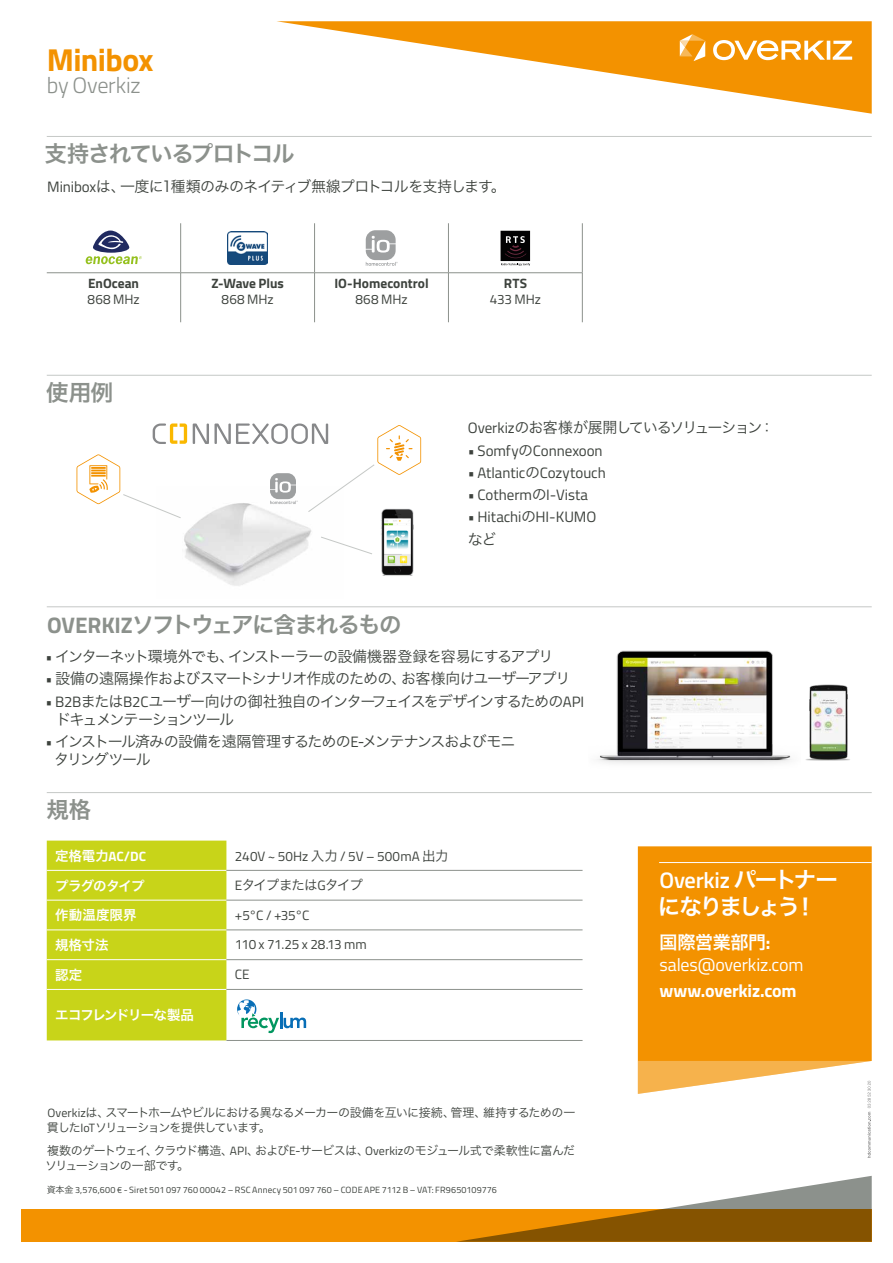
<style>
.page{position:relative;width:893px;height:1263px;background:#fff}
.page>*{position:absolute;margin:0;border:0;box-sizing:border-box;transform-origin:0 0}
.t1{font:700 31.8px "Titillium Web";letter-spacing:-.02em;color:#f39200}
.t2{font:22.5px "Hira Kaku Pro W6";letter-spacing:-.065em;color:#8c918c}
.t3{font:600 22.5px "Titillium Web";letter-spacing:-.01em;color:#fff}
.t4{font:22.5px "Hira Kaku Pro W6";letter-spacing:-.13em;color:#fff}
.t5{font:300 22.35px "Titillium Web";letter-spacing:-.015em;color:#8c918c}
.t6{font:18px "Titillium Web";letter-spacing:-.015em;color:#fff}
.t7{font:700 18px "Titillium Web";letter-spacing:-.01em;color:#fff}
.t8{font:18px "Hira Kaku Pro W6";letter-spacing:-.02em;color:#fff}
.t9{font:15px/18px "Hira Kaku Pro W3";letter-spacing:-.07em;color:#3d423d}
.t10{font:15px "Titillium Web";letter-spacing:-.005em;color:#3d423d}
.t11{font:13.5px "Titillium Web";color:#3d423d}
.t12{font:700 13.5px "Titillium Web";color:#3d423d}
.t13{font:13.5px "Hira Kaku Pro W6";letter-spacing:-.045em;color:#fff}
.t14{font:13.5px "Titillium Web";letter-spacing:-.03em;color:#3d423d}
.t15{font:13.5px "Hira Kaku Pro W3";letter-spacing:-.095em;color:#3d423d}
.t16{font:13.5px "Hira Kaku Pro W6";letter-spacing:-.075em;color:#fff}
.t17{font:700 13.5px "Titillium Web";color:#fff}
.t18{font:12px/15px "Hira Kaku Pro W3";letter-spacing:-.065em;color:#3d423d}
.t19{font:9px "Titillium Web";letter-spacing:.015em;color:#3d423d}
.s1{font-family:"Titillium Web"}
.s2{font-family:"Hira Kaku Pro W3"}
.s3{font-family:"Titillium Web";font-weight:700}
.s4{font-family:"Hira Kaku Pro W6";font-weight:400}
</style>
<div class="page">
<img style="left:184px;top:513px;width:128px;height:73px">
<hr style="left:47px;top:136px;width:825px;height:1px;background:#c5c8c6">
<hr style="left:47px;top:375px;width:825px;height:1px;background:#c5c8c6">
<hr style="left:47px;top:606px;width:825px;height:1px;background:#c5c8c6">
<hr style="left:47px;top:792px;width:825px;height:1px;background:#c5c8c6">
<div style="left:47px;top:840px;width:179px;height:200px;background:#c8d419"></div>
<hr style="left:47px;top:870px;width:179px;height:1px;background:#fff">
<hr style="left:47px;top:900px;width:179px;height:1px;background:#fff">
<hr style="left:47px;top:929px;width:179px;height:1px;background:#fff">
<hr style="left:47px;top:959px;width:179px;height:1px;background:#fff">
<hr style="left:47px;top:989px;width:179px;height:1px;background:#fff">
<hr style="left:226px;top:870px;width:357px;height:1px;background:#8c918c">
<hr style="left:226px;top:900px;width:357px;height:1px;background:#8c918c">
<hr style="left:226px;top:930px;width:357px;height:1px;background:#8c918c">
<hr style="left:226px;top:959px;width:357px;height:1px;background:#8c918c">
<hr style="left:226px;top:989px;width:357px;height:1px;background:#8c918c">
<hr style="left:226px;top:1040px;width:357px;height:1px;background:#8c918c">
<div style="left:638px;top:846px;width:234px;height:215px;background:#f39200"></div>
<div style="left:21px;top:1209px;width:851px;height:33px;background:#f39200"></div>
<svg style="left:457px;top:1176px;width:415px;height:66px"></svg>
<hr style="left:659px;top:862px;width:213px;height:1px;background:#fff">
<svg style="left:237px;top:999px;width:69px;height:34px"></svg>
<svg style="left:277px;top:21px;width:595px;height:93px"></svg>
<svg style="left:680px;top:34px;width:25px;height:27px"></svg>
<svg style="left:713px;top:40px;width:139px;height:20px"></svg>
<hr style="left:180px;top:223px;width:1px;height:50px;background:#8c918c">
<hr style="left:314px;top:223px;width:1px;height:50px;background:#8c918c">
<hr style="left:448px;top:223px;width:1px;height:50px;background:#8c918c">
<hr style="left:582px;top:223px;width:1px;height:50px;background:#8c918c">
<hr style="left:47px;top:272px;width:134px;height:1px;background:#8c918c">
<hr style="left:181px;top:272px;width:134px;height:1px;background:#8c918c">
<hr style="left:180px;top:273px;width:1px;height:49px;background:#8c918c">
<hr style="left:315px;top:272px;width:133px;height:1px;background:#8c918c">
<hr style="left:314px;top:273px;width:1px;height:49px;background:#8c918c">
<hr style="left:448px;top:272px;width:135px;height:1px;background:#8c918c">
<hr style="left:448px;top:273px;width:1px;height:49px;background:#8c918c">
<hr style="left:582px;top:273px;width:1px;height:49px;background:#8c918c">
<svg style="left:86px;top:231px;width:56px;height:33px"></svg>
<img style="left:227px;top:232px;width:41px;height:32px">
<svg style="left:366px;top:230px;width:32px;height:36px"></svg>
<div style="left:501px;top:231px;width:29px;height:30px;background:#020203"></div>
<svg style="left:501px;top:236px;width:29px;height:30px"></svg>
<svg style="left:638px;top:1061px;width:233px;height:97px"></svg>
<img style="left:597px;top:650px;width:194px;height:114px">
<img style="left:806px;top:684px;width:44px;height:77px">
<svg style="left:153px;top:423px;width:34px;height:21px"></svg>
<svg style="left:77px;top:454px;width:104px;height:64px"></svg>
<svg style="left:321px;top:536px;width:51px;height:19px"></svg>
<svg style="left:193px;top:423px;width:228px;height:90px"></svg>
<img style="left:377px;top:505px;width:39px;height:71px">
<h1 class="t1" style="left:47px;top:35px;width:108px">Minibox</h1>
<h3 class="t5" style="left:47px;top:69px;width:95px">by Overkiz</h3>
<h2 class="t2" style="left:45px;top:133px;width:252px">支持されているプロトコル</h2>
<p class="t9" style="left:47px;top:176px;width:460px"><span class="s1">Minibox</span>は、一度に1種類のみのネイティブ無線プロトコルを支持します。</p>
<p class="t12" style="left:88px;top:273px;width:53px">EnOcean</p>
<p class="t11" style="left:88px;top:290px;width:54px">868 MHz</p>
<h2 class="t2" style="left:46px;top:372px;width:69px">使用例</h2>
<p class="t12" style="left:211px;top:273px;width:74px">Z-Wave Plus</p>
<p class="t11" style="left:222px;top:290px;width:54px">868 MHz</p>
<p class="t12" style="left:334px;top:273px;width:96px">IO-Homecontrol</p>
<p class="t11" style="left:355px;top:290px;width:54px">868 MHz</p>
<p class="t12" style="left:504px;top:273px;width:25px">RTS</p>
<p class="t11" style="left:490px;top:290px;width:53px">433 MHz</p>
<p class="t9" style="left:468px;top:418px;width:308px"><span class="s1">Overkiz</span>のお客様が展開しているソリューション：</p>
<p class="t10" style="left:468px;top:439px;width:136px">• Somfy<span class="s2">の</span>Connexoon</p>
<p class="t10" style="left:468px;top:462px;width:140px">• Atlantic<span class="s2">の</span>Cozytouch</p>
<p class="t10" style="left:468px;top:484px;width:122px">• Cotherm<span class="s2">の</span>I-Vista</p>
<p class="t10" style="left:468px;top:506px;width:130px">• Hitachi<span class="s2">の</span>HI-KUMO</p>
<p class="t9" style="left:468px;top:529px;width:30px">など</p>
<h2 class="t2" style="left:47px;top:604px;width:356px"><span class="s3">OVERKIZ</span>ソフトウェアに含まれるもの</h2>
<p class="t9" style="left:45px;top:646px;width:510px"><span class="s1">•</span> インターネット環境外でも、インストーラーの設備機器登録を容易にするアプリ</p>
<p class="t9" style="left:45px;top:669px;width:527px"><span class="s1">•</span> 設備の遠隔操作およびスマートシナリオ作成のための、お客様向けユーザーアプリ</p>
<p class="t9" style="left:56px;top:691px;width:530px;text-indent:-10px"><span class="s1">• B2B</span>または<span class="s1">B2C</span>ユーザー向けの御社独自のインターフェイスをデザインするための<span class="s1">API</span>ドキュメンテーションツール</p>
<p class="t9" style="left:54px;top:731px;width:463px;text-indent:-9px"><span class="s1">•</span> インストール済みの設備を遠隔管理するための<span class="s1">E</span>-メンテナンスおよびモニタリングツール</p>
<h2 class="t2" style="left:47px;top:789px;width:46px">規格</h2>
<p class="t17" style="left:55px;top:845px;width:92px"><span class="s4">定格電力</span>AC/DC</p>
<p class="t11" style="left:235px;top:846px;width:215px">240V ~ 50Hz <span class="s2">入力</span> / 5V – 500mA <span class="s2">出力</span></p>
<p class="t13" style="left:55px;top:873px;width:91px">プラグのタイプ</p>
<p class="t15" style="left:235px;top:873px;width:129px"><span class="s1">E</span>タイプまたは<span class="s1">G</span>タイプ</p>
<p class="t13" style="left:55px;top:903px;width:83px">作動温度限界</p>
<p class="t11" style="left:235px;top:905px;width:76px">+5°C / +35°C</p>
<p class="t13" style="left:55px;top:933px;width:55px">規格寸法</p>
<p class="t14" style="left:235px;top:935px;width:133px">110 x 71.25 x 28.13 mm</p>
<p class="t13" style="left:55px;top:962px;width:29px">認定</p>
<p class="t11" style="left:235px;top:965px;width:16px">CE</p>
<p class="t16" style="left:55px;top:1003px;width:140px">エコフレンドリーな製品</p>
<p class="t18" style="left:47px;top:1104px;width:530px"><span class="s1">Overkiz</span>は、スマートホームやビルにおける異なるメーカーの設備を互いに接続、管理、維持するための一貫した<span class="s1">IoT</span>ソリューションを提供しています。</p>
<p class="t18" style="left:45px;top:1142px;width:532px">複数のゲートウェイ、クラウド構造、<span class="s1">API</span>、および<span class="s1">E</span>-サービスは、<span class="s1">Overkiz</span>のモジュール式で柔軟性に富んだソリューションの一部です。</p>
<p class="t19" style="left:47px;top:1183px;width:452px"><span class="s2">資本金</span> 3,576,600 € - Siret 501 097 760 00042 – RSC Annecy 501 097 760 – CODE APE 7112 B – VAT: FR9650109776</p>
<h2 class="t3" style="left:659px;top:863px;width:180px">Overkiz <span class="s4">パートナー</span></h2>
<h2 class="t4" style="left:658px;top:886px;width:160px">になりましょう！</h2>
<p class="t8" style="left:659px;top:926px;width:112px">国際営業部門<span class="s3">:</span></p>
<p class="t6" style="left:659px;top:951px;width:145px">sales@overkiz.com</p>
<p class="t7" style="left:660px;top:977px;width:139px">www.overkiz.com</p>
</div>
